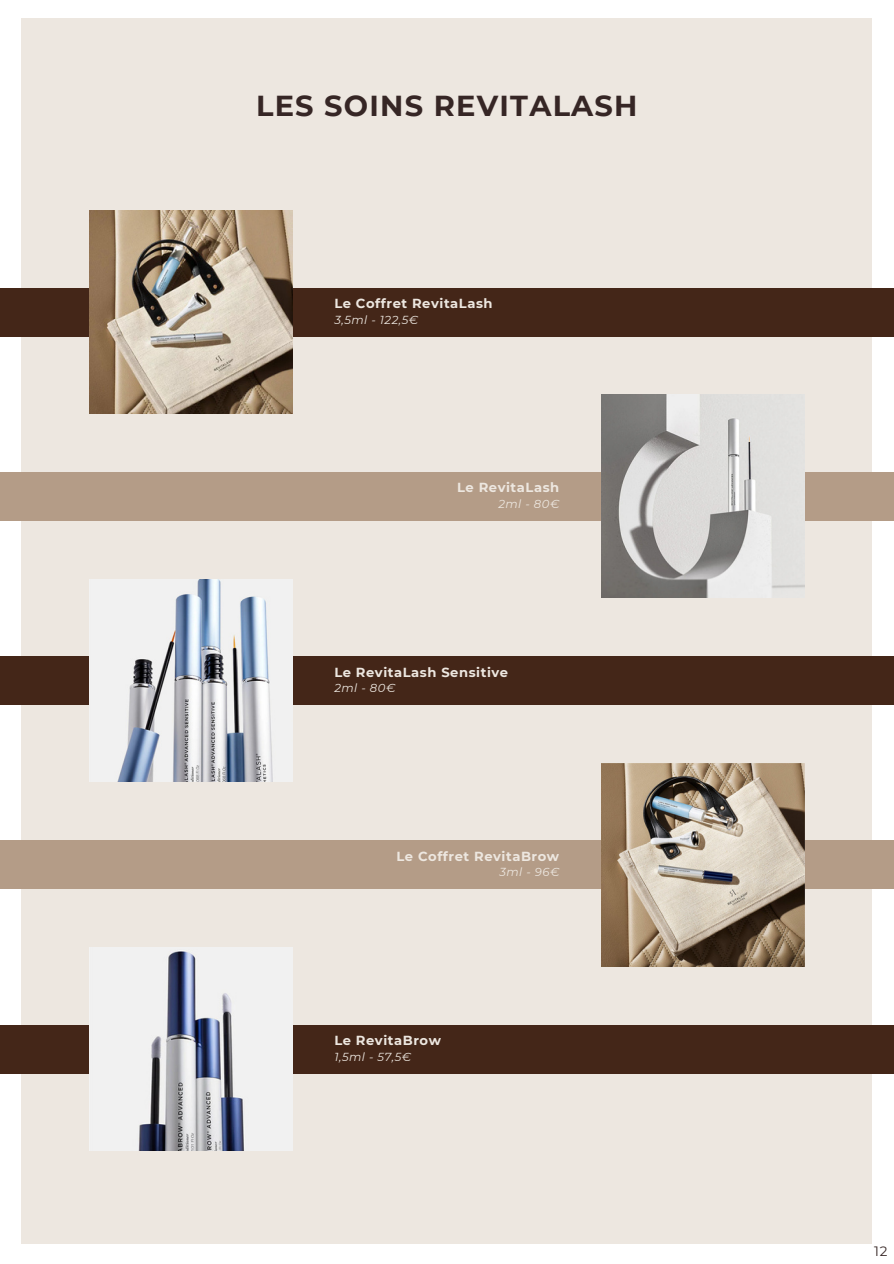
<style>
.page{position:relative;width:894px;height:1264px;background:#fff}
.page>*{position:absolute;margin:0;border:0;box-sizing:border-box;transform-origin:0 0}
.t1{font:700 28.8px "Montserrat";letter-spacing:.045em;color:#362625}
.t2{font:13.5px "Montserrat";color:#362625}
.t3{font:700 13.05px "Montserrat";letter-spacing:.045em;color:#ede7e0}
.t4{font:italic 11.55px "Montserrat";letter-spacing:.045em;color:#ede7e0}
</style>
<div class="page">
<div style="left:22px;top:19px;width:849px;height:1224px;background:#ede7e0"></div>
<div style="left:0;top:288px;width:893px;height:48px;background:#442618"></div>
<img style="left:89px;top:211px;width:203px;height:202px">
<div style="left:0;top:472px;width:893px;height:48px;background:#b49c87"></div>
<img style="left:601px;top:395px;width:202px;height:202px">
<div style="left:0;top:656px;width:893px;height:49px;background:#442618"></div>
<img style="left:89px;top:579px;width:203px;height:202px">
<div style="left:0;top:1024px;width:893px;height:49px;background:#442618"></div>
<img style="left:89px;top:947px;width:203px;height:203px">
<div style="left:0;top:840px;width:893px;height:49px;background:#b49c87"></div>
<img style="left:601px;top:763px;width:202px;height:203px">
<p class="t1" style="left:256px;top:88px;width:383px">LES SOINS REVITALASH</p>
<p class="t3" style="left:334px;top:295px;width:160px">Le Coffret RevitaLash</p>
<p class="t4" style="left:334px;top:312px;width:85px">3,5ml - 122,5€</p>
<p class="t3" style="left:457px;top:480px;width:104px">Le RevitaLash</p>
<p class="t4" style="left:498px;top:496px;width:62px">2ml - 80€</p>
<p class="t3" style="left:334px;top:664px;width:175px">Le RevitaLash Sensitive</p>
<p class="t4" style="left:334px;top:681px;width:62px">2ml - 80€</p>
<p class="t3" style="left:396px;top:848px;width:164px">Le Coffret RevitaBrow</p>
<p class="t4" style="left:499px;top:865px;width:61px">3ml - 96€</p>
<p class="t3" style="left:334px;top:1032px;width:108px">Le RevitaBrow</p>
<p class="t4" style="left:334px;top:1049px;width:78px">1,5ml - 57,5€</p>
<p class="t2" style="left:874px;top:1243px;width:15px">12</p>
</div>
